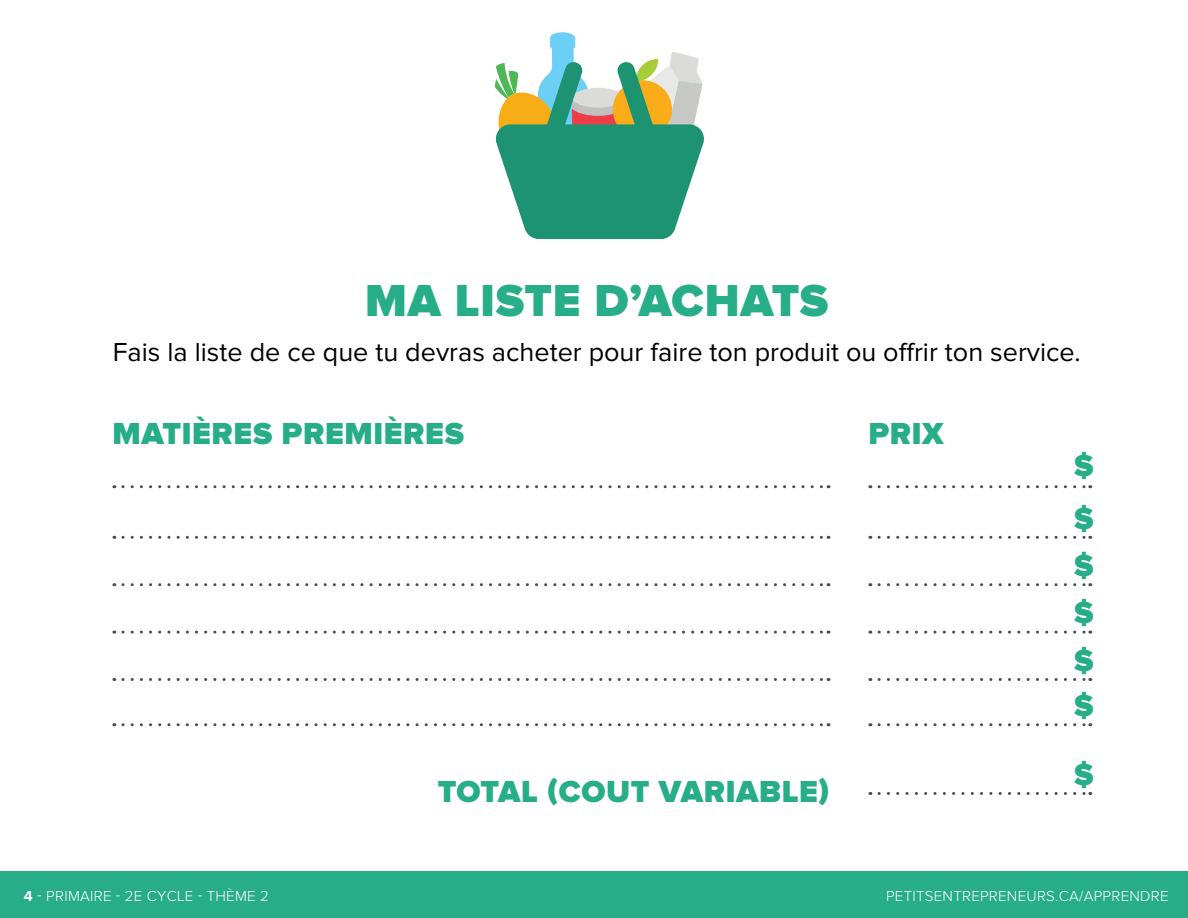
<style>
.page{position:relative;width:1188px;height:918px;background:#fff}
.page>*{position:absolute;margin:0;border:0;box-sizing:border-box;transform-origin:0 0}
.titre_orange{font:900 46.5px "Proxima Nova";letter-spacing:.02em;color:#27ae88}
.titre_orange-2{font:900 31.5px "Proxima Nova";letter-spacing:.02em;color:#27ae88}
.texte_courant{font:27px "Proxima Nova";color:#000}
.titre_orange-3{font:300 15px "Proxima Nova";letter-spacing:.02em;color:#fff}
.s1{font-weight:700}
</style>
<div class="page">
<div style="left:0;top:872px;width:1188px;height:46px;background:#27ae88"></div>
<svg style="left:494px;top:32px;width:210px;height:207px"></svg>
<svg style="left:123px;top:485px;width:706px;height:3px"></svg>
<svg style="left:879px;top:485px;width:212px;height:3px"></svg>
<svg style="left:123px;top:536px;width:706px;height:3px"></svg>
<svg style="left:879px;top:536px;width:212px;height:3px"></svg>
<svg style="left:123px;top:583px;width:706px;height:3px"></svg>
<svg style="left:879px;top:583px;width:212px;height:3px"></svg>
<svg style="left:123px;top:631px;width:706px;height:3px"></svg>
<svg style="left:879px;top:631px;width:212px;height:3px"></svg>
<svg style="left:123px;top:723px;width:706px;height:3px"></svg>
<svg style="left:879px;top:723px;width:212px;height:3px"></svg>
<svg style="left:879px;top:792px;width:212px;height:3px"></svg>
<svg style="left:123px;top:678px;width:706px;height:3px"></svg>
<svg style="left:879px;top:678px;width:212px;height:3px"></svg>
<p class="titre_orange" style="left:365px;top:280px;width:465px">MA LISTE D’ACHATS</p>
<p class="texte_courant" style="left:113px;top:340px;width:970px">Fais la liste de ce que tu devras acheter pour faire ton produit ou offrir ton service.</p>
<p class="titre_orange-2" style="left:112px;top:420px;width:353px">MATIÈRES PREMIÈRES</p>
<p class="titre_orange-2" style="left:868px;top:420px;width:77px">PRIX</p>
<p class="titre_orange-2" style="left:438px;top:777px;width:393px">TOTAL (COUT VARIABLE)</p>
<p class="titre_orange-2" style="left:1074px;top:451px;width:22px">$</p>
<p class="titre_orange-2" style="left:1074px;top:504px;width:22px">$</p>
<p class="titre_orange-2" style="left:1074px;top:551px;width:22px">$</p>
<p class="titre_orange-2" style="left:1074px;top:598px;width:22px">$</p>
<p class="titre_orange-2" style="left:1074px;top:646px;width:22px">$</p>
<p class="titre_orange-2" style="left:1074px;top:691px;width:22px">$</p>
<p class="titre_orange-2" style="left:1074px;top:760px;width:22px">$</p>
<p class="titre_orange-3" style="left:24px;top:889px;width:247px"><span class="s1">4</span> - PRIMAIRE - 2E CYCLE - THÈME 2</p>
<p class="titre_orange-3" style="left:886px;top:889px;width:284px">PETITSENTREPRENEURS.CA/APPRENDRE</p>
</div>
